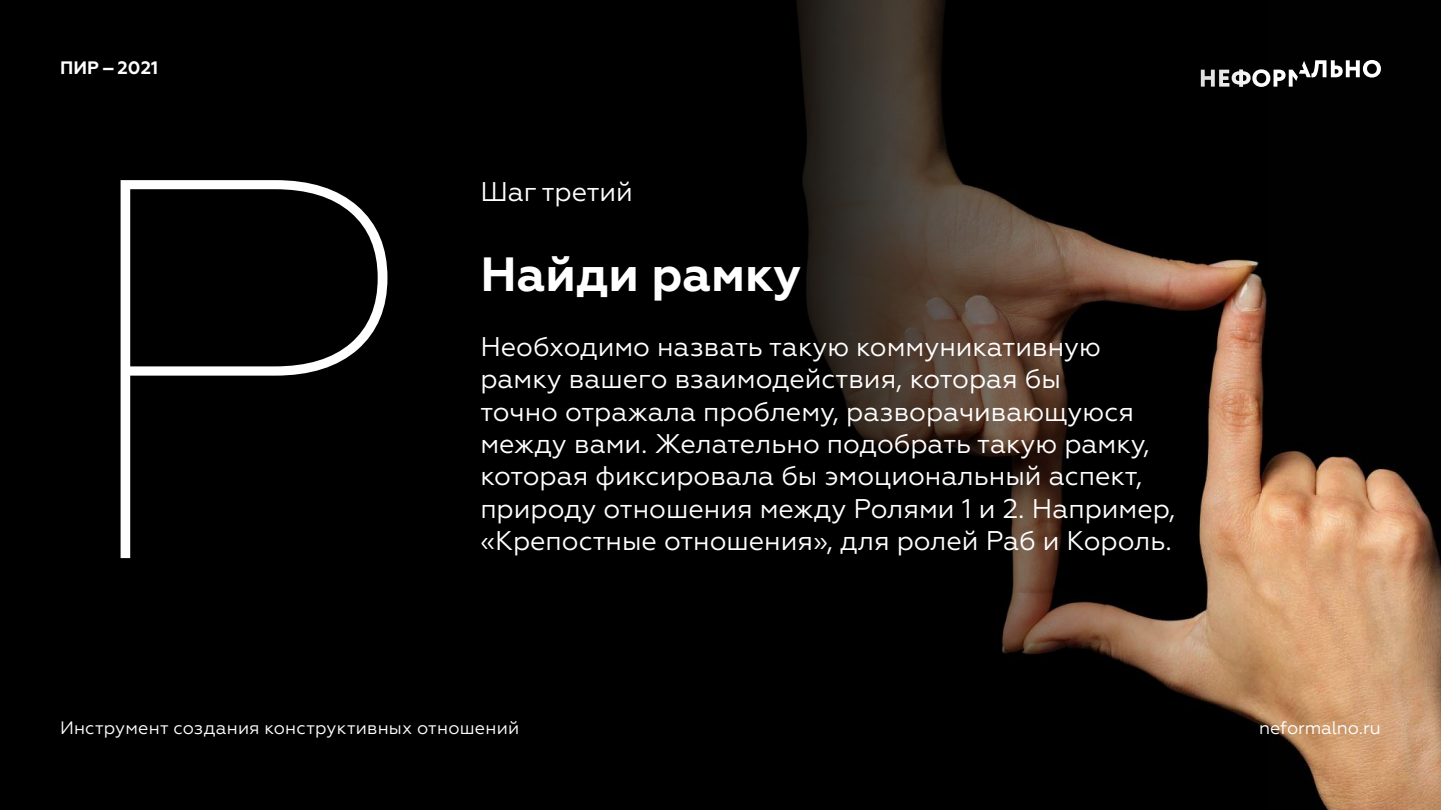
<style>
.page{position:relative;width:1441px;height:810px;background:#fff}
.page>*{position:absolute;margin:0;border:0;box-sizing:border-box;transform-origin:0 0}
.t1{font:100 540px "Geometria";color:#fff}
.t2{font:700 48px "Geometria";color:#fff}
.t3{font:27px/32.4px "Geometria";color:#fff}
.t4{font:18px "Geometria";letter-spacing:.01em;color:#fff}
.t5{font:700 18px "Geometria";letter-spacing:.005em;color:#fff}
</style>
<div class="page">
<div style="left:0;top:0;width:1440px;height:810px;background:#000"></div>
<img style="left:1265px;top:65px;width:175px;height:745px">
<svg style="left:1265px;top:60px;width:115px;height:27px"></svg>
<svg style="left:796px;top:0;width:469px;height:727px"></svg>
<p class="t5" style="left:60px;top:57px;width:100px">ПИР – 2021</p>
<h1 class="t1" style="left:60px;top:64px;width:360px">Р</h1>
<p class="t3" style="left:480px;top:175px;width:154px">Шаг третий</p>
<h2 class="t2" style="left:480px;top:246px;width:322px">Найди рамку</h2>
<p class="t3" style="left:480px;top:330px;width:696px">Необходимо назвать такую коммуникативную рамку вашего взаимодействия, которая бы<br>точно отражала проблему, разворачивающуюся между вами. Желательно подобрать такую рамку, которая фиксировала бы эмоциональный аспект, природу отношения между Ролями 1 и 2. Например, «Крепостные отношения», для ролей Раб и Король.</p>
<p class="t4" style="left:60px;top:717px;width:460px">Инструмент создания конструктивных отношений</p>
<p class="t4" style="left:1258px;top:717px;width:123px">neformalno.ru</p>
</div>
